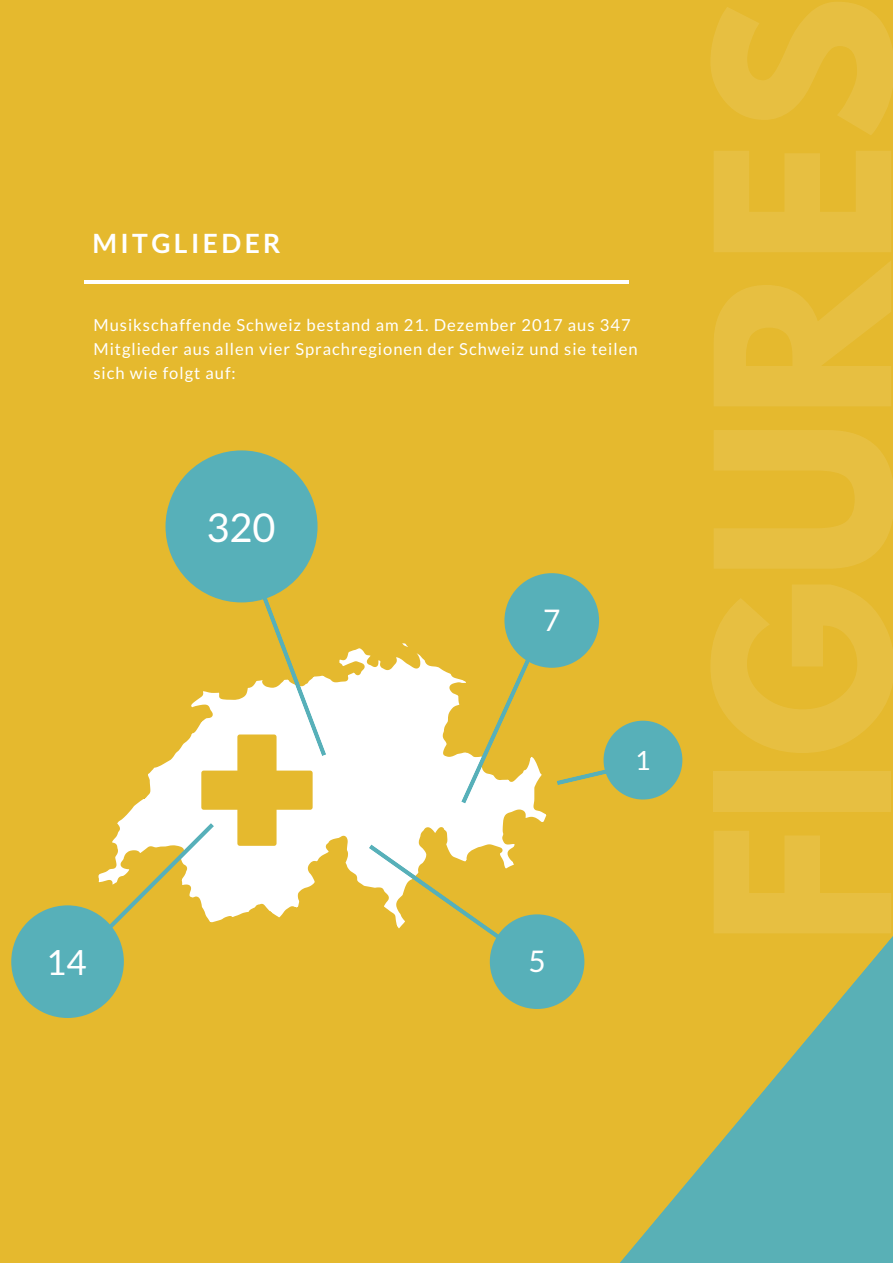
<style>
.page{position:relative;width:893px;height:1263px;background:#e5b92e}
.page>*{position:absolute;margin:0;border:0;box-sizing:border-box;transform-origin:0 0}
.t1{font:39.75px "Lato";color:#fff}
.t2{font:34.8px "Lato";color:#fff}
.t3{font:29.85px "Lato";color:#fff}
.t4{font:700 26.55px "Lato";letter-spacing:.13em;color:#fff}
.t5{font:26.55px "Lato";color:#fff}
.t6{font:16.5px/23.7px "Lato";letter-spacing:.06em;color:#fff}
</style>
<div class="page">
<svg style="left:584px;top:755px;width:309px;height:508px"></svg>
<svg style="left:117px;top:643px;width:430px;height:279px;fill:#fff"></svg>
<svg style="left:166px;top:450px;width:160px;height:306px"></svg>
<svg style="left:369px;top:844px;width:215px;height:165px"></svg>
<svg style="left:11px;top:823px;width:203px;height:195px"></svg>
<hr style="left:84px;top:280px;width:545px;height:4px;background:#fff">
<svg style="left:461px;top:573px;width:221px;height:230px"></svg>
<h3 class="t4" style="left:92px;top:227px;width:190px">MITGLIEDER</h3>
<p class="t6" style="left:93px;top:313px;width:546px">Musikschaffende Schweiz bestand am 21. Dezember 2017 aus 347<br>Mitglieder aus allen vier Sprachregionen der Schweiz und sie teilen sich wie folgt auf:</p>
<h1 class="t1" style="left:206px;top:502px;width:71px">320</h1>
<h3 class="t3" style="left:543px;top:601px;width:19px">7</h3>
<h2 class="t2" style="left:46px;top:941px;width:42px">14</h2>
<h3 class="t3" style="left:528px;top:942px;width:19px">5</h3>
<h3 class="t5" style="left:635px;top:744px;width:17px">1</h3>
</div>
